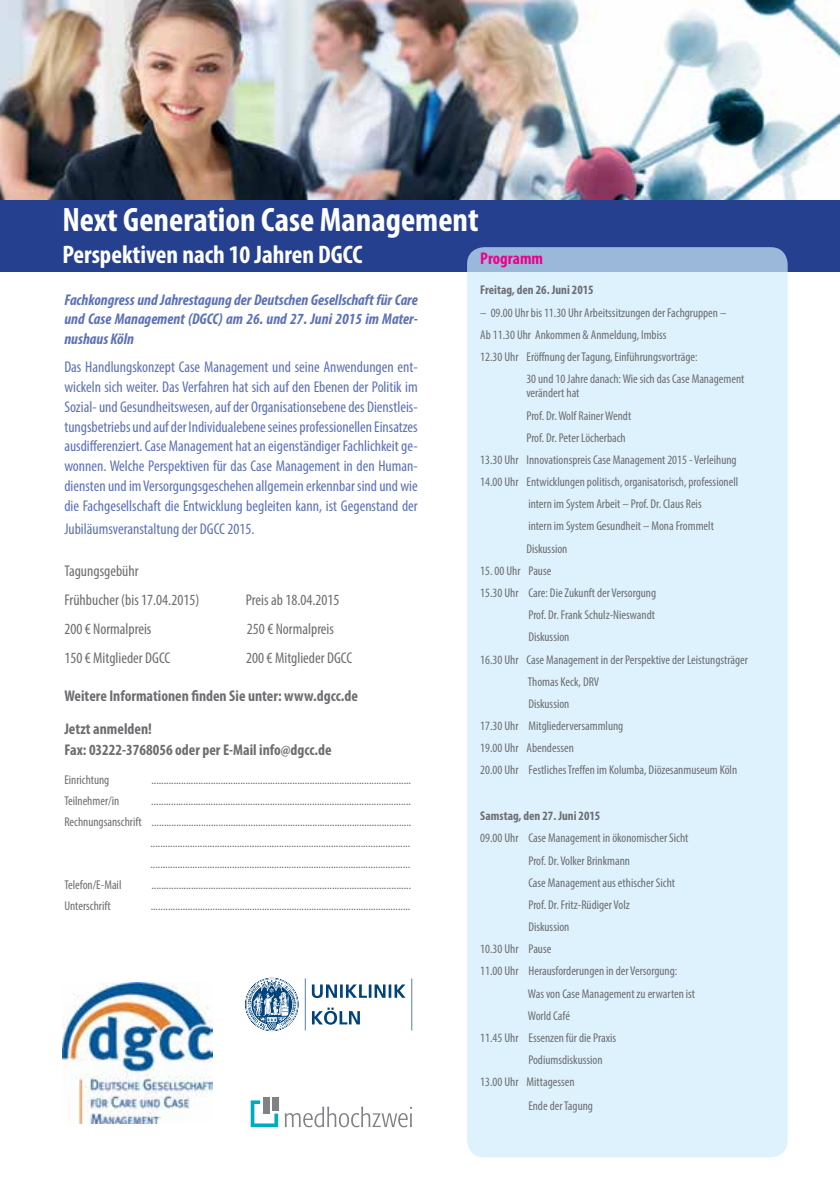
<style>
.page{position:relative;width:840px;height:1191px;background:#fff}
.page>*{position:absolute;margin:0;border:0;box-sizing:border-box;transform-origin:0 0}
.t1{font:700 condensed 34px "Myriad Pro";color:#fff}
.t2{font:700 condensed 25.4px "Myriad Pro";color:#fff}
.t3{font:700 condensed 17px "Myriad Pro";color:#ec008c}
.t4{font:condensed 15.6px/19.8px "Myriad Pro";color:#5c72b7;text-align:justify}
.t5{font:condensed 15.6px/29px "Myriad Pro";color:#6d6e71}
.t6{font:italic 700 condensed 15.6px/19.8px "Myriad Pro";color:#5c72b7;text-align:justify}
.t7{font:700 condensed 15.6px/33px "Myriad Pro";color:#6d6e71}
.t8{font:condensed 12.8px/22.2px "Myriad Pro";color:#6d6e71}
.t9{font:700 condensed 12.8px "Myriad Pro";color:#6d6e71}
</style>
<div class="page">
<img style="left:0;top:0;width:839px;height:200px">
<div style="left:0;top:200px;width:839px;height:71px;background:#25408f"></div>
<div style="left:467px;top:247px;width:320px;height:910px;background:#ddf2fc;border-radius:17px"></div>
<img style="left:63px;top:982px;width:150px;height:141px">
<div style="left:263px;top:1097px;width:6px;height:16px;background:#808285"></div>
<div style="left:272px;top:1097px;width:6px;height:13px;background:#808285"></div>
<svg style="left:250px;top:1100px;width:28px;height:27px"></svg>
<svg style="left:284px;top:1106px;width:128px;height:21px"></svg>
<svg style="left:245px;top:977px;width:167px;height:54px"></svg>
<h1 class="t1" style="left:62px;top:198px;width:417px">Next Generation Case Management</h1>
<h2 class="t2" style="left:62px;top:239px;width:301px">Perspektiven nach 10 Jahren DGCC</h2>
<h3 class="t3" style="left:480px;top:248px;width:64px">Programm</h3>
<p class="t9" style="left:480px;top:282px;width:115px">Freitag, den 26. Juni 2015</p>
<p class="t8" style="left:480px;top:301px;width:247px">– 09.00 Uhr bis 11.30 Uhr Arbeitssitzungen der Fachgruppen –<br>Ab 11.30 Uhr Ankommen &amp; Anmeldung, Imbiss<br>12.30 Uhr Eröffnung der Tagung, Einführungsvorträge:</p>
<p class="t8" style="left:526px;top:372px;width:219px;line-height:14.2px">30 und 10 Jahre danach: Wie sich das Case Management verändert hat</p>
<p class="t8" style="left:526px;top:404px;width:106px">Prof. Dr. Wolf Rainer Wendt</p>
<p class="t8" style="left:526px;top:426px;width:101px">Prof. Dr. Peter Löcherbach</p>
<p class="t8" style="left:480px;top:448px;width:258px">13.30 Uhr Innovationspreis Case Management 2015 - Verleihung</p>
<p class="t8" style="left:480px;top:470px;width:259px">14.00 Uhr Entwicklungen politisch, organisatorisch, professionell</p>
<p class="t8" style="left:528px;top:493px;width:175px">intern im System Arbeit – Prof. Dr. Claus Reis</p>
<p class="t8" style="left:528px;top:515px;width:187px">intern im System Gesundheit – Mona Frommelt</p>
<p class="t8" style="left:526px;top:537px;width:43px">Diskussion</p>
<p class="t8" style="left:480px;top:559px;width:72px">15. 00 Uhr Pause</p>
<p class="t8" style="left:480px;top:581px;width:177px">15.30 Uhr Care: Die Zukunft der Versorgung</p>
<p class="t8" style="left:528px;top:603px;width:128px">Prof. Dr. Frank Schulz-Nieswandt</p>
<p class="t8" style="left:528px;top:626px;width:43px">Diskussion</p>
<p class="t8" style="left:480px;top:648px;width:269px">16.30 Uhr Case Management in der Perspektive der Leistungsträger</p>
<p class="t8" style="left:527px;top:670px;width:73px">Thomas Keck, DRV</p>
<p class="t8" style="left:528px;top:692px;width:43px">Diskussion</p>
<p class="t8" style="left:480px;top:714px;width:144px">17.30 Uhr Mitgliederversammlung</p>
<p class="t8" style="left:480px;top:736px;width:95px">19.00 Uhr Abendessen</p>
<p class="t8" style="left:480px;top:759px;width:258px">20.00 Uhr Festliches Treffen im Kolumba, Diözesanmuseum Köln</p>
<p class="t9" style="left:480px;top:808px;width:121px">Samstag, den 27. Juni 2015</p>
<p class="t8" style="left:480px;top:827px;width:209px">09.00 Uhr Case Management in ökonomischer Sicht</p>
<p class="t8" style="left:528px;top:849px;width:103px">Prof. Dr. Volker Brinkmann</p>
<p class="t8" style="left:528px;top:871px;width:148px">Case Management aus ethischer Sicht</p>
<p class="t8" style="left:528px;top:893px;width:103px">Prof. Dr. Fritz-Rüdiger Volz</p>
<p class="t8" style="left:528px;top:915px;width:43px">Diskussion</p>
<p class="t8" style="left:480px;top:937px;width:72px">10.30 Uhr Pause</p>
<p class="t8" style="left:480px;top:960px;width:198px">11.00 Uhr Herausforderungen in der Versorgung:</p>
<p class="t8" style="left:527px;top:982px;width:169px">Was von Case Management zu erwarten ist</p>
<p class="t8" style="left:527px;top:1004px;width:44px">World Café</p>
<p class="t8" style="left:480px;top:1026px;width:137px">11.45 Uhr Essenzen für die Praxis</p>
<p class="t8" style="left:528px;top:1048px;width:76px">Podiumsdiskussion</p>
<p class="t8" style="left:480px;top:1070px;width:96px">13.00 Uhr Mittagessen</p>
<p class="t8" style="left:528px;top:1094px;width:66px">Ende der Tagung</p>
<p class="t6" style="left:64px;top:289px;width:354px">Fachkongress und Jahrestagung der Deutschen Gesellschaft für Care und Case Management (DGCC) am 26. und 27. Juni 2015 im Mater&shy;nushaus Köln</p>
<p class="t4" style="left:64px;top:357px;width:355px">Das Handlungskonzept Case Management und seine Anwendungen ent&shy;wickeln sich weiter. Das Verfahren hat sich auf den Ebenen der Politik im Sozial- und Gesundheitswesen, auf der Organisationsebene des Dienstleis&shy;tungsbetriebs und auf der Individualebene seines professionellen Einsatzes ausdifferenziert. Case Management hat an eigenständiger Fachlichkeit ge&shy;wonnen. Welche Perspektiven für das Case Management in den Human&shy;diensten und im Versorgungsgeschehen allgemein erkennbar sind und wie die Fachgesellschaft die Entwicklung begleiten kann, ist Gegenstand der</p>
<p class="t4" style="left:64px;top:518px;width:191px">Jubiläumsveranstaltung der DGCC 2015.</p>
<p class="t5" style="left:64px;top:555px;width:136px">Tagungsgebühr<br>Frühbucher (bis 17.04.2015)</p>
<p class="t5" style="left:245px;top:584px;width:95px">Preis ab 18.04.2015</p>
<p class="t5" style="left:64px;top:613px;width:89px">200 € Normalpreis</p>
<p class="t5" style="left:247px;top:613px;width:89px">250 € Normalpreis</p>
<p class="t5" style="left:64px;top:643px;width:107px">150 € Mitglieder DGCC</p>
<p class="t5" style="left:246px;top:643px;width:107px">200 € Mitglieder DGCC</p>
<p class="t7" style="left:64px;top:679px;width:295px">Weitere Informationen finden Sie unter: www.dgcc.de<br>Jetzt anmelden!</p>
<p class="t7" style="left:64px;top:733px;width:269px">Fax: 03222-3768056 oder per E-Mail info@dgcc.de</p>
<p class="t8" style="left:64px;top:768px;width:46px">Einrichtung</p>
<p class="t8" style="left:151px;top:768px;width:261px">.........................................................................................................</p>
<p class="t8" style="left:64px;top:789px;width:56px">Teilnehmer/in</p>
<p class="t8" style="left:151px;top:789px;width:261px">.........................................................................................................</p>
<p class="t8" style="left:64px;top:810px;width:348px">Rechnungsanschrift .........................................................................................................</p>
<p class="t8" style="left:150px;top:831px;width:261px">.........................................................................................................</p>
<p class="t8" style="left:150px;top:852px;width:261px">.........................................................................................................</p>
<p class="t8" style="left:64px;top:873px;width:58px">Telefon/E-Mail</p>
<p class="t8" style="left:151px;top:873px;width:261px">.........................................................................................................</p>
<p class="t8" style="left:64px;top:894px;width:48px">Unterschrift</p>
<p class="t8" style="left:151px;top:894px;width:261px">.........................................................................................................</p>
</div>
